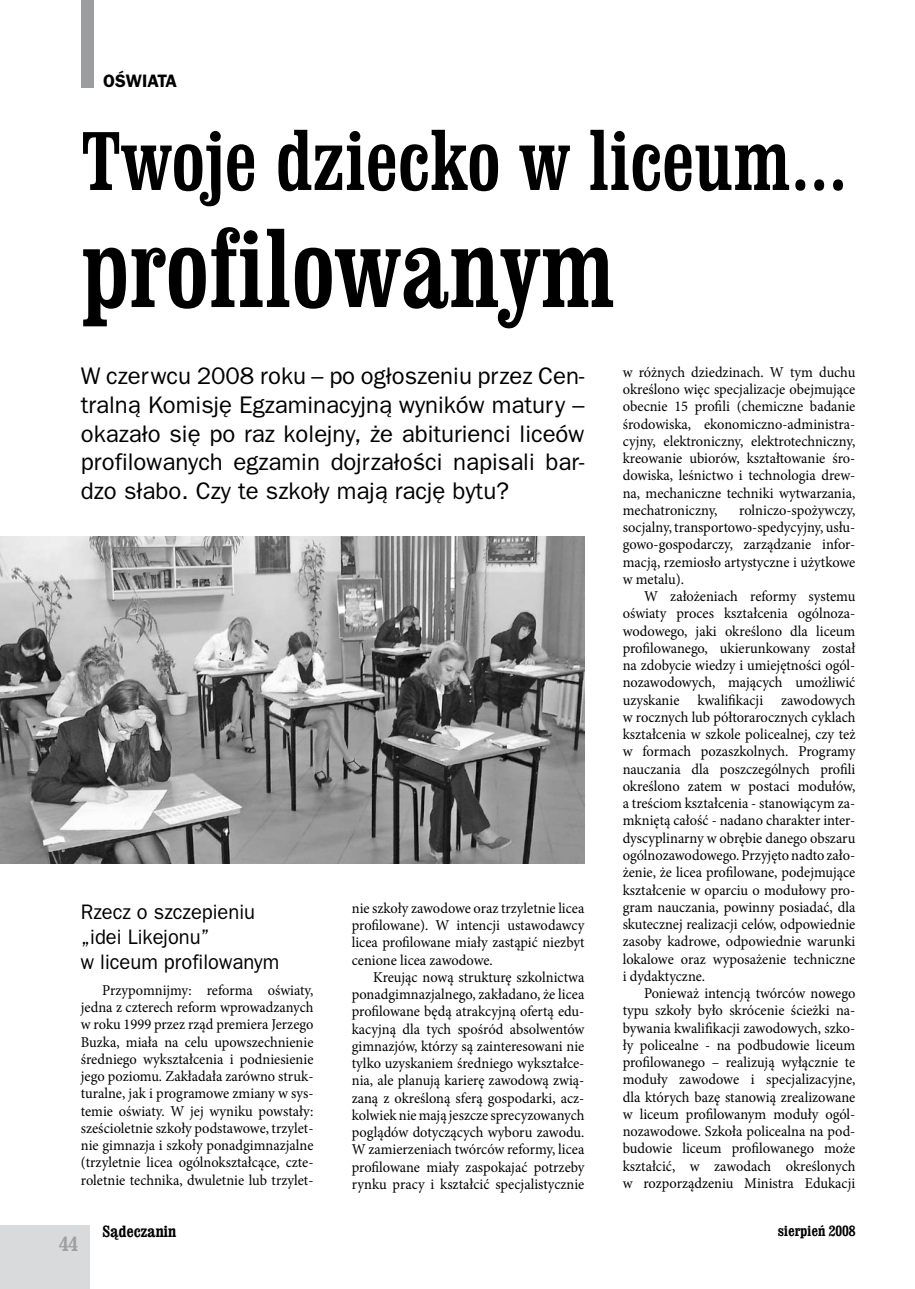
<style>
.page{position:relative;width:915px;height:1289px;background:#fff}
.page>*{position:absolute;margin:0;border:0;box-sizing:border-box;transform-origin:0 0}
.t1{font:97.5px "Clarendon Cn PL";color:#000}
.t2{font:75px "Clarendon Cn PL";color:#000}
.t3{font:24px/28.8px "Frankfurt Gothic";color:#000;text-align:justify}
.t4{font:21px/25.2px "Frankfurt Gothic";color:#000;scale:.96 1}
.t5{font:700 condensed 21px "Clarendon";color:#9ea0a2}
.t6{font:700 18px "Frankfurt Gothic";color:#000}
.t7{font:700 condensed 16.5px "Clarendon";color:#000}
.t8{font:15px/17.2px "Minion Pro";color:#000;text-align:justify;scale:.96 1}
.t9{font:700 condensed 15px "Clarendon";color:#000}
</style>
<div class="page">
<div style="left:0;top:1225px;width:89px;height:63px;background:#d9dadb"></div>
<div style="left:81px;top:0;width:13px;height:87px;background:#9c9d9f"></div>
<img style="left:0;top:536px;width:584px;height:327px">
<p class="t6" style="left:103px;top:70px;width:75px">OŚWIATA</p>
<h2 class="t2" style="left:81px;top:108px;width:767px">Twoje dziecko w liceum...</h2>
<h1 class="t1" style="left:81px;top:200px;width:536px">profilowanym</h1>
<h3 class="t3" style="left:81px;top:361px;width:505px">W czerwcu 2008 roku – po ogłoszeniu przez Cen&shy;tralną Komisję Egzaminacyjną wyników matury – okazało się po raz kolejny, że abiturienci liceów profilowanych egzamin dojrzałości napisali bar&shy;dzo słabo. Czy te szkoły mają rację bytu?</h3>
<p class="t8" style="left:622px;top:363px;width:244px">w różnych dziedzinach. W tym duchu określono więc specjalizacje obejmujące obecnie 15 profili (chemiczne badanie środowiska, ekonomiczno-administra&shy;cyjny, elektroniczny, elektrotechniczny, kreowanie ubiorów, kształtowanie śro&shy;dowiska, leśnictwo i technologia drew&shy;na, mechaniczne techniki wytwarzania, mechatroniczny,</p>
<p class="t8" style="left:622px;top:501px;width:244px;text-indent:116px">rolniczo-spożywczy, socjalny, transportowo-spedycyjny, usłu&shy;gowo-gospodarczy, zarządzanie infor&shy;macją, rzemiosło artystyczne i użytkowe w metalu).</p>
<p class="t8" style="left:622px;top:587px;width:244px;text-indent:21px">W założeniach reformy systemu oświaty proces kształcenia ogólnoza&shy;wodowego, jaki określono dla liceum profilowanego, ukierunkowany został na zdobycie wiedzy i umiejętności ogól&shy;nozawodowych, mających umożliwić uzyskanie kwalifikacji zawodowych w rocznych lub półtorarocznych cyklach kształcenia w szkole policealnej, czy też w formach pozaszkolnych. Programy nauczania dla poszczególnych profili określono zatem w postaci modułów, a treściom kształcenia - stanowiącym za&shy;mkniętą całość - nadano charakter inter&shy;dyscyplinarny w obrębie danego obszaru ogólnozawodowego. Przyjęto nadto zało&shy;żenie, że licea profilowane, podejmujące kształcenie w oparciu o modułowy pro&shy;gram nauczania, powinny posiadać, dla skutecznej realizacji celów, odpowiednie zasoby kadrowe, odpowiednie warunki lokalowe oraz wyposażenie techniczne i dydaktyczne.</p>
<p class="t8" style="left:622px;top:984px;width:244px;text-indent:21px">Ponieważ intencją twórców nowego typu szkoły było skrócenie ścieżki na&shy;bywania kwalifikacji zawodowych, szko&shy;ły policealne - na podbudowie liceum profilowanego – realizują wyłącznie te moduły zawodowe i specjalizacyjne, dla których bazę stanowią zrealizowane w liceum profilowanym moduły ogól&shy;nozawodowe. Szkoła policealna na pod&shy;budowie liceum profilowanego może kształcić, w zawodach określonych w rozporządzeniu Ministra Edukacji</p>
<p class="t8" style="left:351px;top:899px;width:244px">nie szkoły zawodowe oraz trzyletnie licea profilowane). W intencji ustawodawcy licea profilowane miały zastąpić niezbyt cenione licea zawodowe.</p>
<p class="t8" style="left:351px;top:968px;width:244px;text-indent:21px">Kreując nową strukturę szkolnictwa ponadgimnazjalnego, zakładano, że licea profilowane będą atrakcyjną ofertą edu&shy;kacyjną dla tych spośród absolwentów gimnazjów, którzy są zainteresowani nie tylko uzyskaniem średniego wykształce&shy;nia, ale planują karierę zawodową zwią&shy;zaną z określoną sferą gospodarki, acz&shy;kolwiek nie mają jeszcze sprecyzowanych poglądów dotyczących wyboru zawodu.<br>W zamierzeniach twórców reformy, licea profilowane miały zaspokajać potrzeby rynku pracy i kształcić specjalistycznie</p>
<h3 class="t4" style="left:81px;top:898px;width:208px">Rzecz o szczepieniu „idei Likejonu”<br>w liceum profilowanym</h3>
<p class="t8" style="left:81px;top:981px;width:244px;text-indent:21px">Przypomnijmy: reforma oświaty, jedna z czterech reform wprowadzanych w roku 1999 przez rząd premiera Jerzego Buzka, miała na celu upowszechnienie średniego wykształcenia i podniesienie jego poziomu. Zakładała zarówno struk&shy;turalne, jak i programowe zmiany w sys&shy;temie oświaty. W jej wyniku powstały: sześcioletnie szkoły podstawowe, trzylet&shy;nie gimnazja i szkoły ponadgimnazjalne (trzyletnie licea ogólnokształcące, czte&shy;roletnie technika, dwuletnie lub trzylet-</p>
<h3 class="t5" style="left:59px;top:1231px;width:20px">44</h3>
<p class="t7" style="left:102px;top:1220px;width:75px">Sądeczanin</p>
<p class="t9" style="left:777px;top:1221px;width:79px">sierpień 2008</p>
</div>
